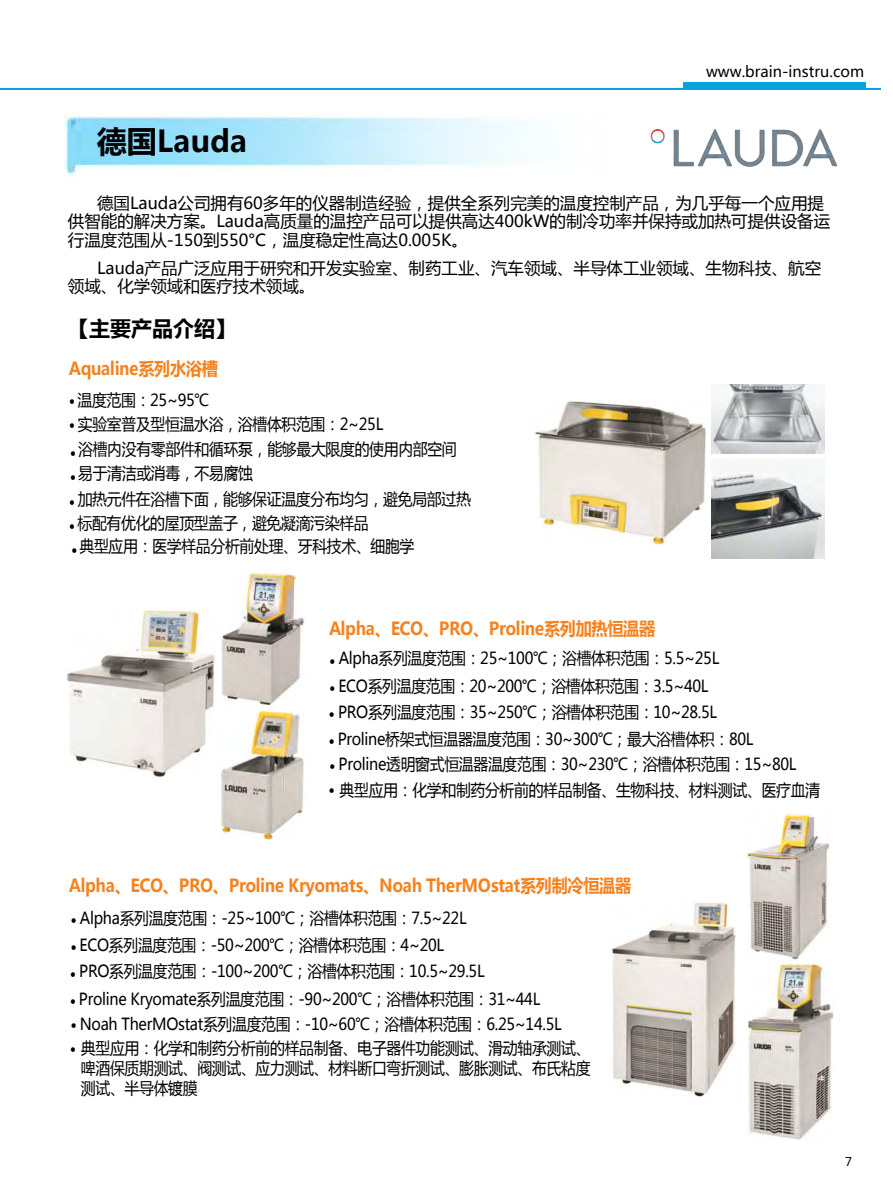
<style>
.page{position:relative;width:893px;height:1191px;background:#fff}
.page>*{position:absolute;margin:0;border:0;box-sizing:border-box;transform-origin:0 0}
.t1{font:700 30px "Microsoft Ya Hei";color:#000}
.t2{font:700 21px "Microsoft Ya Hei";color:#000}
.t3{font:700 18px "Microsoft Ya Hei";letter-spacing:-.02em;color:#f5821f;scale:.9 1}
.t4{font:16.5px/24.5px "Microsoft Ya Hei";letter-spacing:-.02em;color:#000;scale:.9 1}
.t5{font:16.5px/18.6px "Microsoft Ya Hei";color:#000}
.t6{font:15px "Microsoft Ya Hei";color:#000}
.t7{font:12px "Microsoft Ya Hei";color:#000}
</style>
<div class="page">
<hr style="left:0;top:88px;width:880px;height:2px;background:#08a3df">
<div style="left:683px;top:83px;width:183px;height:6px;background:#08a3df"></div>
<img style="left:64px;top:116px;width:466px;height:61px">
<img style="left:650px;top:129px;width:188px;height:38px">
<img style="left:534px;top:401px;width:172px;height:144px">
<img style="left:748px;top:814px;width:81px;height:145px">
<img style="left:712px;top:385px;width:112px;height:68px">
<img style="left:711px;top:459px;width:114px;height:99px">
<img style="left:220px;top:710px;width:84px;height:130px">
<img style="left:66px;top:610px;width:149px;height:167px">
<img style="left:221px;top:572px;width:83px;height:134px">
<img style="left:747px;top:963px;width:87px;height:177px">
<img style="left:611px;top:902px;width:126px;height:195px">
<p class="t6" style="left:706px;top:62px;width:159px">www.brain-instru.com</p>
<h1 class="t1" style="left:97px;top:120px;width:152px">德国Lauda</h1>
<p class="t5" style="left:68px;top:193px;width:764px;text-indent:29px">德国Lauda公司拥有60多年的仪器制造经验，提供全系列完美的温度控制产品，为几乎每一个应用提供智能的解决方案。Lauda高质量的温控产品可以提供高达400kW的制冷功率并保持或加热可提供设备运行温度范围从-150到550°C，温度稳定性高达0.005K。</p>
<p class="t5" style="left:68px;top:259px;width:755px;line-height:18.1px;text-indent:29px">Lauda产品广泛应用于研究和开发实验室、制药工业、汽车领域、半导体工业领域、生物科技、航空领域、化学领域和医疗技术领域。</p>
<p class="t2" style="left:68px;top:313px;width:169px">【主要产品介绍】</p>
<p class="t3" style="left:69px;top:355px;width:167px">Aqualine系列水浴槽</p>
<p class="t4" style="left:69px;top:386px;width:158px;line-height:25.8px">•温度范围：25~95℃ •</p>
<p class="t4" style="left:78px;top:411px;width:341px">实验室普及型恒温水浴，浴槽体积范围：2~25L</p>
<p class="t4" style="left:78px;top:436px;width:422px;line-height:24px">浴槽内没有零部件和循环泵，能够最大限度的使用内部空间易于清洁或消毒，不易腐蚀</p>
<p class="t4" style="left:78px;top:486px;width:438px">加热元件在浴槽下面，能够保证温度分布均匀，避免局部过热</p>
<p class="t4" style="left:69px;top:440px;width:10px;text-align:justify">• • •</p>
<p class="t4" style="left:69px;top:510px;width:335px">•标配有优化的屋顶型盖子，避免凝滴污染样品</p>
<p class="t4" style="left:71px;top:534px;width:383px">•典型应用：医学样品分析前处理、牙科技术、细胞学</p>
<p class="t3" style="left:329px;top:616px;width:364px">Alpha、ECO、PRO、Proline系列加热恒温器</p>
<p class="t4" style="left:329px;top:645px;width:435px">• Alpha系列温度范围：25~100℃；浴槽体积范围：5.5~25L</p>
<p class="t4" style="left:329px;top:673px;width:423px">• ECO系列温度范围：20~200℃；浴槽体积范围：3.5~40L</p>
<p class="t4" style="left:329px;top:699px;width:433px">• PRO系列温度范围：35~250℃；浴槽体积范围：10~28.5L</p>
<p class="t4" style="left:329px;top:726px;width:474px">• Proline桥架式恒温器温度范围：30~300℃；最大浴槽体积：80L</p>
<p class="t4" style="left:329px;top:752px;width:521px">• Proline透明窗式恒温器温度范围：30~230℃；浴槽体积范围：15~80L</p>
<p class="t4" style="left:329px;top:777px;width:548px">• 典型应用：化学和制药分析前的样品制备、生物科技、材料测试、医疗血清</p>
<p class="t3" style="left:69px;top:873px;width:626px">Alpha、ECO、PRO、Proline Kryomats、Noah TherMOstat系列制冷恒温器</p>
<p class="t4" style="left:70px;top:905px;width:442px">• Alpha系列温度范围：-25~100℃；浴槽体积范围：7.5~22L</p>
<p class="t4" style="left:70px;top:932px;width:417px">• ECO系列温度范围：-50~200℃；浴槽体积范围：4~20L</p>
<p class="t4" style="left:70px;top:958px;width:462px">• PRO系列温度范围：-100~200℃；浴槽体积范围：10.5~29.5L</p>
<p class="t4" style="left:70px;top:986px;width:524px">• Proline Kryomate系列温度范围：-90~200℃；浴槽体积范围：31~44L</p>
<p class="t4" style="left:70px;top:1011px;width:547px">• Noah TherMOstat系列温度范围：-10~60℃；浴槽体积范围：6.25~14.5L</p>
<p class="t4" style="left:81px;top:1037px;width:568px;line-height:19.8px;text-align:justify;text-indent:-11px">• 典型应用：化学和制药分析前的样品制备、电子器件功能测试、滑动轴承测试、啤酒保质期测试、阀测试、应力测试、材料断口弯折测试、膨胀测试、布氏粘度测试、半导体镀膜</p>
<p class="t7" style="left:845px;top:1153px;width:9px">7</p>
</div>
